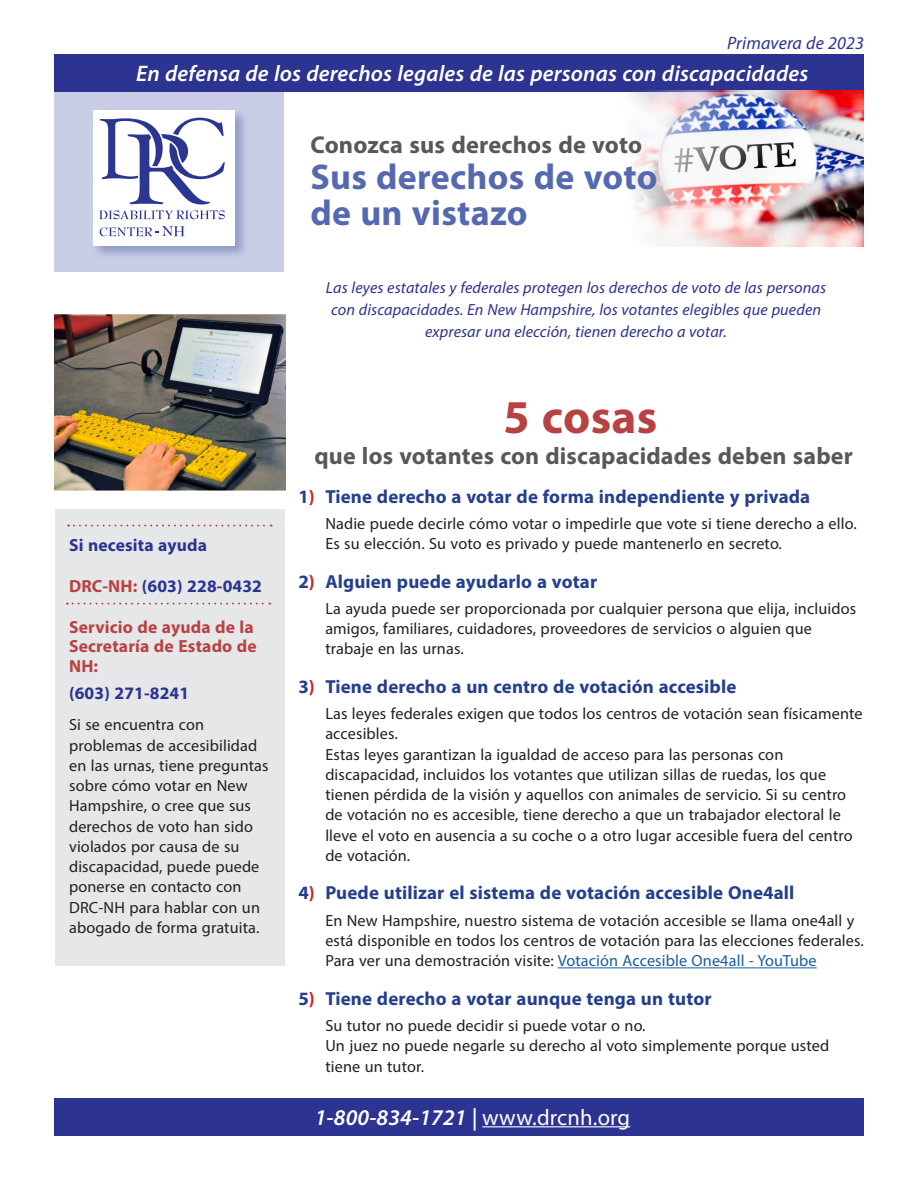
<style>
.page{position:relative;width:918px;height:1188px;background:#fff}
.page>*{position:absolute;margin:0;border:0;box-sizing:border-box;transform-origin:0 0}
.Body_text{font:700 47.25px "Myriad Pro";letter-spacing:.01em;color:#b84242}
.Body_text-2{font:700 35.85px/35.8px "Myriad Pro";letter-spacing:.01em;color:#5569b1}
.Body_text-3{font:700 24.3px "Myriad Pro";letter-spacing:.01em;color:#57585a}
.Body_text-4{font:700 24px "Myriad Pro";letter-spacing:.01em;color:#57585a}
.Body_text-5{font:italic 600 22.5px "Myriad Pro";letter-spacing:.005em;color:#fff}
.Bulleted_list{font:700 18.9px "Myriad Pro";letter-spacing:.01em;color:#253f8e}
.Sidebar_secondary_pa{font:italic 18px "Myriad Pro";letter-spacing:.005em;color:#2c3390}
.Body_text-6{font:700 17.55px "Myriad Pro";letter-spacing:.01em;color:#2c3390}
.Body_text-7{font:700 17.55px/19.8px "Myriad Pro";letter-spacing:.01em;color:#b84242}
.Bulleted_list-2{font:16.2px/20.2px "Myriad Pro";letter-spacing:.01em;color:#231f20}
.Body_text-8{font:16.2px/20.2px "Myriad Pro";letter-spacing:.01em;color:#231f20}
.Sidebar_secondary_pa-2{font:italic 16.2px/21.6px "Myriad Pro";letter-spacing:.005em;color:#2c3390;text-align:center}
.s1{color:#b84242}
.s2{color:#d1232a}
.s3{color:#175d9e}
.s4{font-weight:400;font-style:normal}
</style>
<div class="page">
<div style="left:54px;top:90px;width:230px;height:182px;background:#cacde6"></div>
<div style="left:54px;top:54px;width:810px;height:38px;background:#2c3390"></div>
<div style="left:91px;top:108px;width:158px;height:152px;background:#253f8e;opacity:.35"></div>
<div style="left:93px;top:111px;width:142px;height:135px;background:#fff"></div>
<svg style="left:100px;top:118px;width:125px;height:86px"></svg>
<svg style="left:99px;top:210px;width:126px;height:10px"></svg>
<svg style="left:99px;top:226px;width:86px;height:11px"></svg>
<img style="left:629px;top:90px;width:235px;height:156px">
<div style="left:54px;top:1098px;width:810px;height:38px;background:#2c3390"></div>
<hr style="left:482px;top:1126px;width:148px;height:1px;background:#fff">
<hr style="left:558px;top:967px;width:259px;height:1px;background:#175d9e">
<img style="left:54px;top:314px;width:231px;height:197px">
<div style="left:56px;top:509px;width:229px;height:457px;background:#e6e7e9"></div>
<svg style="left:68px;top:525px;width:204px;height:1px"></svg>
<svg style="left:67px;top:603px;width:203px;height:2px"></svg>
<p class="Sidebar_secondary_pa" style="left:727px;top:31px;width:138px">Primavera de 2023</p>
<p class="Body_text-5" style="left:136px;top:59px;width:674px">En defensa de los derechos legales de las personas con discapacidades</p>
<p class="Body_text-3" style="left:310px;top:129px;width:333px">Conozca sus derechos de voto</p>
<p class="Body_text-2" style="left:310px;top:158px;width:349px">Sus derechos de voto de un vistazo</p>
<p class="Sidebar_secondary_pa-2" style="left:326px;top:277px;width:502px">Las leyes estatales y federales protegen los derechos de voto de las personas con discapacidades. En New Hampshire, los votantes elegibles que pueden expresar una elección, tienen derecho a votar.</p>
<p class="Body_text-6" style="left:69px;top:533px;width:139px">Si necesita ayuda</p>
<p class="Body_text-6" style="left:69px;top:574px;width:194px"><span class="s1">DRC-NH:</span> (603) 228-0432</p>
<p class="Body_text-7" style="left:69px;top:616px;width:189px">Servicio de ayuda de la<br>Secretaría de Estado de<br>NH:</p>
<p class="Body_text-6" style="left:69px;top:682px;width:122px">(603) 271-8241</p>
<p class="Body_text-8" style="left:69px;top:714px;width:201px">Si se encuentra con problemas de accesibilidad en las urnas, tiene preguntas sobre cómo votar en New<br>Hampshire, o cree que sus derechos de voto han sido violados por causa de su discapacidad, puede puede ponerse en contacto con<br>DRC-NH para hablar con un abogado de forma gratuita.</p>
<p class="Body_text" style="left:504px;top:386px;width:155px">5 cosas</p>
<p class="Body_text-4" style="left:314px;top:440px;width:540px">que los votantes con discapacidades deben saber</p>
<p class="Bulleted_list" style="left:298px;top:484px;width:513px">1<span class="s2">)</span> Tiene derecho a votar de forma independiente y privada</p>
<p class="Bulleted_list-2" style="left:325px;top:513px;width:533px">Nadie puede decirle cómo votar o impedirle que vote si tiene derecho a ello.<br>Es su elección. Su voto es privado y puede mantenerlo en secreto.</p>
<p class="Bulleted_list" style="left:298px;top:569px;width:300px">2<span class="s2">)</span> Alguien puede ayudarlo a votar</p>
<p class="Bulleted_list-2" style="left:325px;top:598px;width:532px">La ayuda puede ser proporcionada por cualquier persona que elija, incluidos amigos, familiares, cuidadores, proveedores de servicios o alguien que trabaje en las urnas.</p>
<p class="Bulleted_list" style="left:298px;top:674px;width:440px">3<span class="s2">)</span> Tiene derecho a un centro de votación accesible</p>
<p class="Bulleted_list-2" style="left:325px;top:703px;width:539px">Las leyes federales exigen que todos los centros de votación sean físicamente accesibles.<br>Estas leyes garantizan la igualdad de acceso para las personas con discapacidad, incluidos los votantes que utilizan sillas de ruedas, los que tienen pérdida de la visión y aquellos con animales de servicio. Si su centro de votación no es accesible, tiene derecho a que un trabajador electoral le lleve el voto en ausencia a su coche o a otro lugar accesible fuera del centro de votación.</p>
<p class="Bulleted_list" style="left:298px;top:881px;width:498px">4<span class="s2">)</span> Puede utilizar el sistema de votación accesible One4all</p>
<p class="Bulleted_list-2" style="left:325px;top:910px;width:540px">En New Hampshire, nuestro sistema de votación accesible se llama one4all y está disponible en todos los centros de votación para las elecciones federales.<br>Para ver una demostración visite: <span class="s3">Votación Accesible One4all - YouTube</span></p>
<p class="Bulleted_list" style="left:298px;top:986px;width:415px">5<span class="s2">)</span> Tiene derecho a votar aunque tenga un tutor</p>
<p class="Bulleted_list-2" style="left:325px;top:1015px;width:505px">Su tutor no puede decidir si puede votar o no.<br>Un juez no puede negarle su derecho al voto simplemente porque usted tiene un tutor.</p>
<p class="Body_text-5" style="left:315px;top:1103px;width:317px">1-800-834-1721 | <span class="s4">www.drcnh.org</span></p>
</div>
